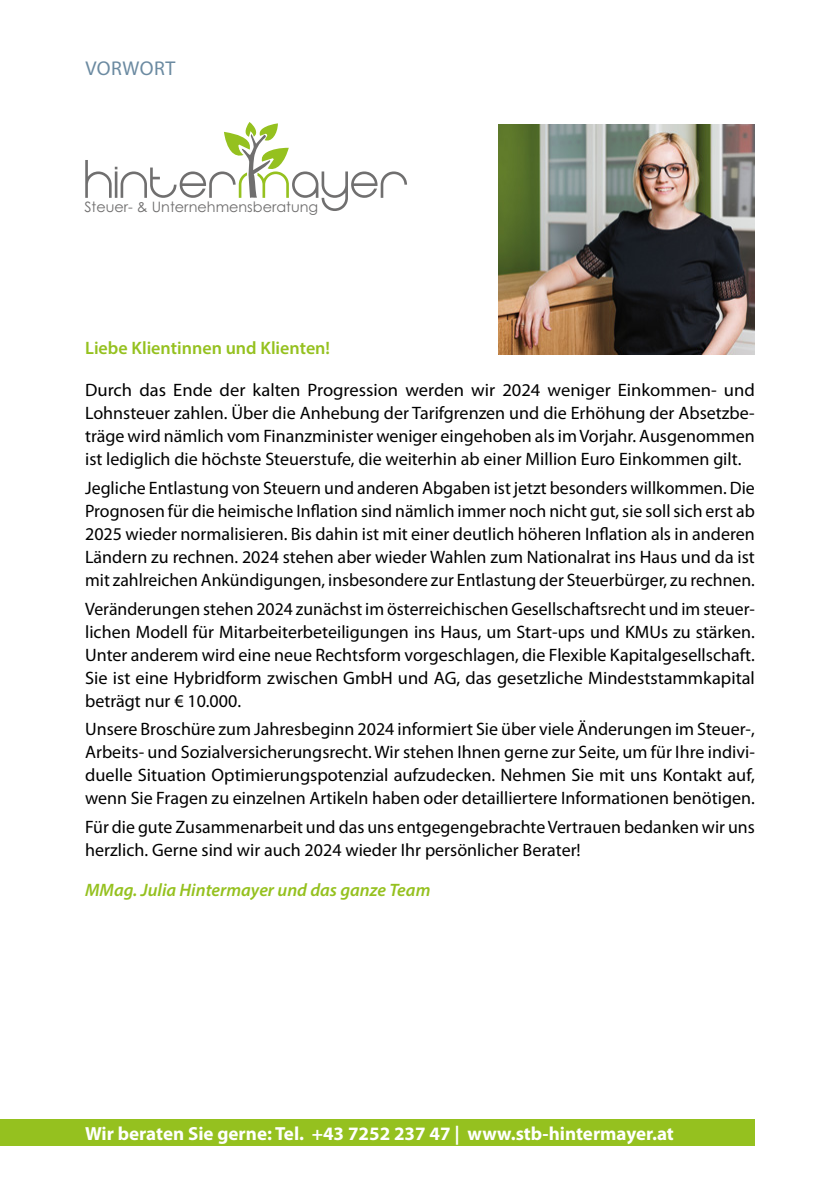
<style>
.page{position:relative;width:840px;height:1191px;background:#fff}
.page>*{position:absolute;margin:0;border:0;box-sizing:border-box;transform-origin:0 0}
.t1{font:20px "Myriad Pro";letter-spacing:.02em;color:#6b8aa1}
.t2{font:700 19px "Myriad Pro";color:#fff}
.t3{font:18px/23px "Myriad Pro";color:#000;text-align:justify}
.t4{font:italic 600 18px "Myriad Pro";color:#95c11f}
.t5{font:600 18px "Myriad Pro";color:#95c11f}
.t6{font:14.4px "Century Gothic";color:#706f6f}
</style>
<div class="page">
<img style="left:498px;top:125px;width:256px;height:229px">
<div style="left:0;top:1119px;width:754px;height:26px;background:#95c11f"></div>
<svg style="left:85px;top:122px;width:322px;height:89px"></svg>
<p class="t1" style="left:85px;top:56px;width:91px">VORWORT</p>
<p class="t6" style="left:84px;top:198px;width:235px">Steuer- &amp; Unternehmensberatung</p>
<p class="t5" style="left:85px;top:336px;width:246px">Liebe Klientinnen und Klienten!</p>
<p class="t3" style="left:85px;top:378px;width:670px">Durch das Ende der kalten Progression werden wir 2024 weniger Einkommen- und Lohnsteuer zahlen. Über die Anhebung der Tarifgrenzen und die Erhöhung der Absetzbe&shy;träge wird nämlich vom Finanzminister weniger eingehoben als im Vorjahr. Ausgenommen ist lediglich die höchste Steuerstufe, die weiterhin ab einer Million Euro Einkommen gilt.</p>
<p class="t3" style="left:85px;top:476px;width:671px">Jegliche Entlastung von Steuern und anderen Abgaben ist jetzt besonders willkommen. Die Prognosen für die heimische Inflation sind nämlich immer noch nicht gut, sie soll sich erst ab 2025 wieder normalisieren. Bis dahin ist mit einer deutlich höheren Inflation als in anderen Ländern zu rechnen. 2024 stehen aber wieder Wahlen zum Nationalrat ins Haus und da ist mit zahlreichen Ankündigungen, insbesondere zur Entlastung der Steuerbürger, zu rechnen.</p>
<p class="t3" style="left:85px;top:597px;width:671px">Veränderungen stehen 2024 zunächst im österreichischen Gesellschaftsrecht und im steuer&shy;lichen Modell für Mitarbeiterbeteiligungen ins Haus, um Start-ups und KMUs zu stärken.<br>Unter anderem wird eine neue Rechtsform vorgeschlagen, die Flexible Kapitalgesellschaft.<br>Sie ist eine Hybridform zwischen GmbH und AG, das gesetzliche Mindeststammkapital beträgt nur € 10.000.</p>
<p class="t3" style="left:85px;top:717px;width:671px">Unsere Broschüre zum Jahresbeginn 2024 informiert Sie über viele Änderungen im Steuer-, Arbeits- und Sozialversicherungsrecht. Wir stehen Ihnen gerne zur Seite, um für Ihre indivi&shy;duelle Situation Optimierungspotenzial aufzudecken. Nehmen Sie mit uns Kontakt auf, wenn Sie Fragen zu einzelnen Artikeln haben oder detailliertere Informationen benötigen.</p>
<p class="t3" style="left:85px;top:815px;width:670px">Für die gute Zusammenarbeit und das uns entgegengebrachte Vertrauen bedanken wir uns herzlich. Gerne sind wir auch 2024 wieder Ihr persönlicher Berater!</p>
<p class="t4" style="left:85px;top:878px;width:347px">MMag. Julia Hintermayer und das ganze Team</p>
<p class="t2" style="left:85px;top:1120px;width:590px">Wir beraten Sie gerne: Tel. +43 7252 237 47 | www.stb-hintermayer.at</p>
</div>
